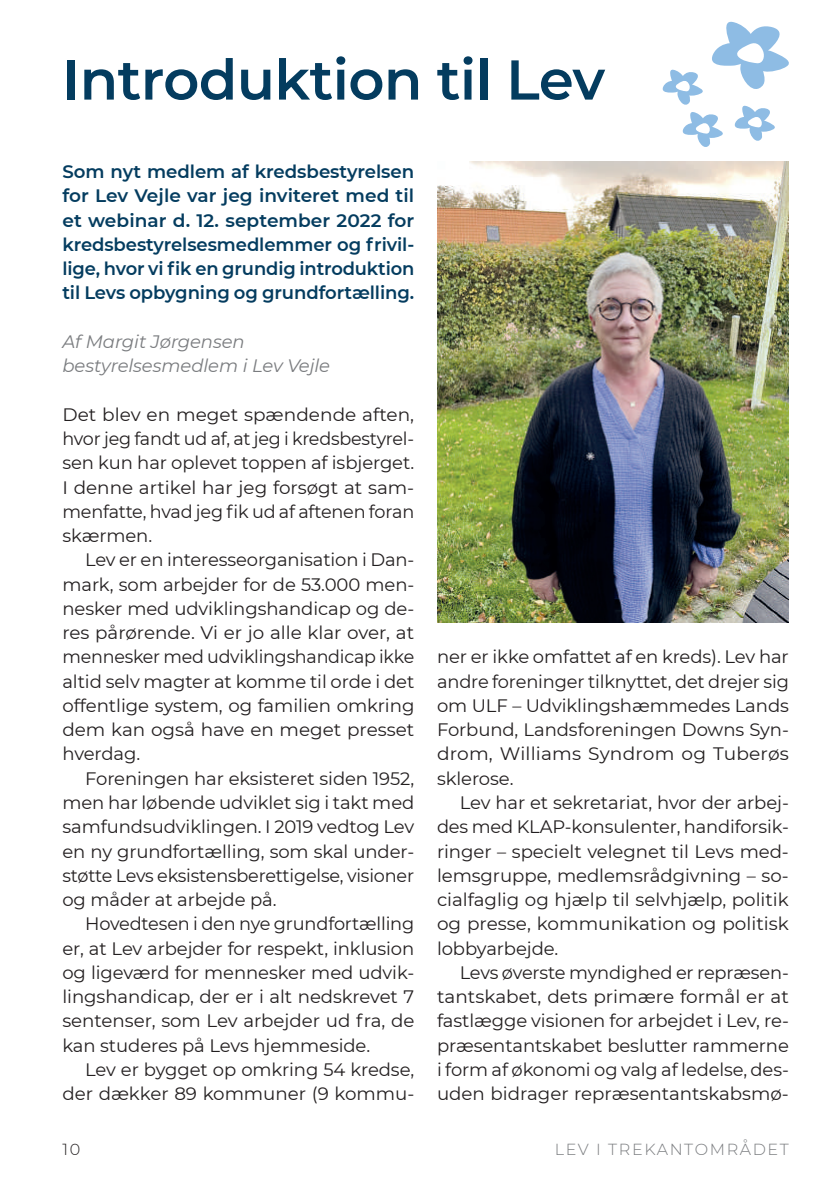
<style>
.page{position:relative;width:840px;height:1191px;background:#fff}
.page>*{position:absolute;margin:0;border:0;box-sizing:border-box;transform-origin:0 0}
.t1{font:600 56px "Montserrat";letter-spacing:-.01em;color:#043c5f}
.t2{font:18px/24.2px "Montserrat";letter-spacing:-.005em;color:#231f20;text-align:justify}
.t3{font:600 18px/24.2px "Montserrat";letter-spacing:-.005em;color:#043c5f;text-align:justify}
.t4{font:italic 18px/24.2px "Montserrat";letter-spacing:-.005em;color:#7a7c7f}
.t5{font:300 16px "Montserrat";letter-spacing:.1em;color:#7a7c7f}
.t6{font:300 16px "Montserrat";color:#231f20}
</style>
<div class="page">
<img style="left:437px;top:162px;width:351px;height:460px">
<svg style="left:712px;top:22px;width:76px;height:67px"></svg>
<svg style="left:662px;top:70px;width:40px;height:35px"></svg>
<svg style="left:734px;top:106px;width:40px;height:35px"></svg>
<svg style="left:682px;top:112px;width:40px;height:35px"></svg>
<h1 class="t1" style="left:62px;top:40px;width:543px">Introduktion til Lev</h1>
<p class="t3" style="left:62px;top:159px;width:353px">Som nyt medlem af kredsbestyrelsen for Lev Vejle var jeg inviteret med til et webinar d. 12. september 2022 for kredsbestyrelsesmedlemmer og frivil&shy;lige, hvor vi fik en grundig introduktion til Levs opbygning og grundfortælling.</p>
<p class="t4" style="left:62px;top:329px;width:269px">Af Margit Jørgensen bestyrelsesmedlem i Lev Vejle</p>
<p class="t2" style="left:62px;top:401px;width:353px">Det blev en meget spændende aften, hvor jeg fandt ud af, at jeg i kredsbestyrel&shy;sen kun har oplevet toppen af isbjerget.<br>I denne artikel har jeg forsøgt at sam&shy;menfatte, hvad jeg fik ud af aftenen foran skærmen.</p>
<p class="t2" style="left:62px;top:547px;width:353px;text-indent:23px">Lev er en interesseorganisation i Dan&shy;mark, som arbejder for de 53.000 men&shy;nesker med udviklingshandicap og de&shy;res pårørende. Vi er jo alle klar over, at mennesker med udviklingshandicap ikke altid selv magter at komme til orde i det offentlige system, og familien omkring dem kan også have en meget presset hverdag.</p>
<p class="t2" style="left:62px;top:765px;width:353px;text-indent:23px">Foreningen har eksisteret siden 1952, men har løbende udviklet sig i takt med samfundsudviklingen. I 2019 vedtog Lev en ny grundfortælling, som skal under&shy;støtte Levs eksistensberettigelse, visioner og måder at arbejde på.</p>
<p class="t2" style="left:62px;top:911px;width:353px;text-indent:23px">Hovedtesen i den nye grundfortælling er, at Lev arbejder for respekt, inklusion og ligeværd for mennesker med udvik&shy;lingshandicap, der er i alt nedskrevet 7 sentenser, som Lev arbejder ud fra, de kan studeres på Levs hjemmeside.</p>
<p class="t2" style="left:62px;top:1056px;width:353px;text-align:right">Lev er bygget op omkring 54 kredse, der dækker 89 kommuner (9 kommu-</p>
<p class="t2" style="left:437px;top:644px;width:353px">ner er ikke omfattet af en kreds). Lev har andre foreninger tilknyttet, det drejer sig om ULF – Udviklingshæmmedes Lands Forbund, Landsforeningen Downs Syn&shy;drom, Williams Syndrom og Tuberøs sklerose.</p>
<p class="t2" style="left:437px;top:790px;width:353px;text-indent:23px">Lev har et sekretariat, hvor der arbej&shy;des med KLAP-konsulenter, handiforsik&shy;ringer – specielt velegnet til Levs med&shy;lemsgruppe, medlemsrådgivning – so&shy;cialfaglig og hjælp til selvhjælp, politik og presse, kommunikation og politisk lobbyarbejde.</p>
<p class="t2" style="left:437px;top:959px;width:353px;text-indent:23px">Levs øverste myndighed er repræsen&shy;tantskabet, dets primære formål er at fastlægge visionen for arbejdet i Lev, re&shy;præsentantskabet beslutter rammerne i form af økonomi og valg af ledelse, des&shy;uden bidrager repræsentantskabsmø-</p>
<p class="t6" style="left:62px;top:1138px;width:19px">10</p>
<p class="t5" style="left:554px;top:1138px;width:235px">LEV I TREKANTOMRÅDET</p>
</div>
